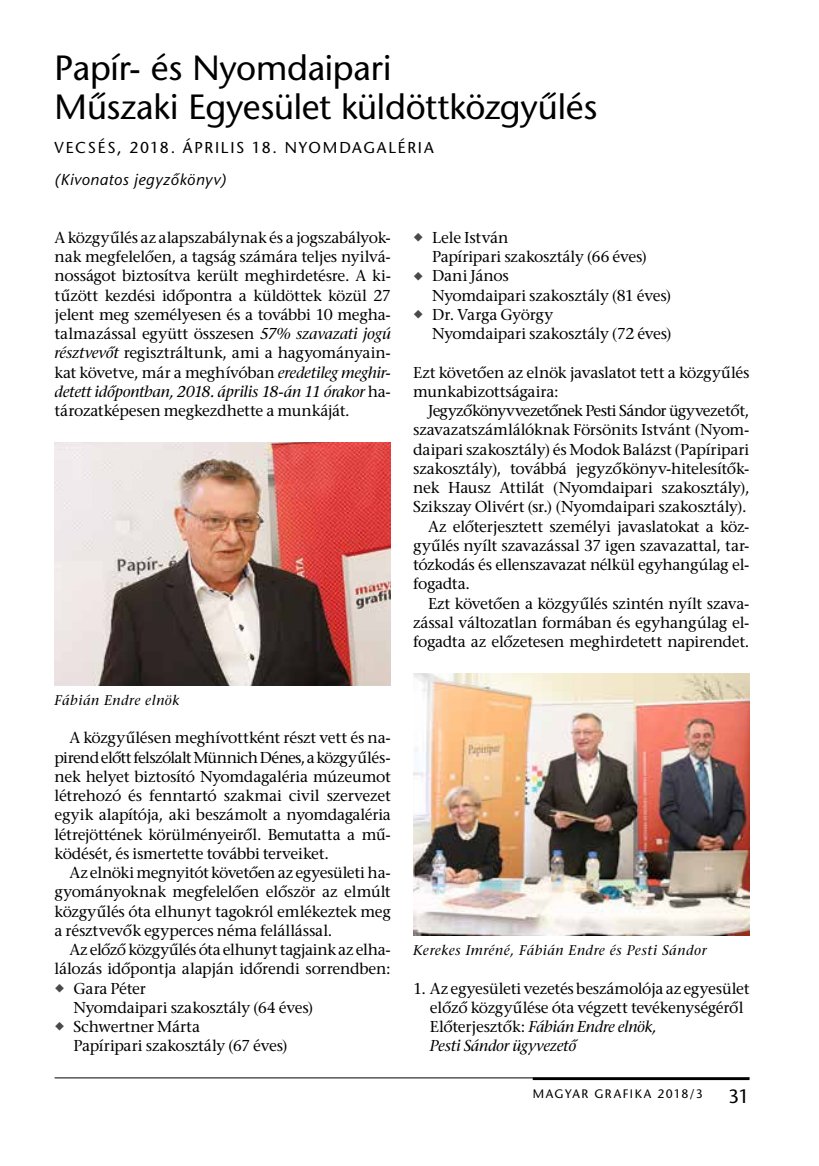
<style>
.page{position:relative;width:819px;height:1166px;background:#fff}
.page>*{position:absolute;margin:0;border:0;box-sizing:border-box;transform-origin:0 0}
.t1{font:35px/38.5px "ITC Stone Sans";letter-spacing:-.005em;color:#000}
.t2{font:19.25px "ITC Stone Sans";color:#000}
.t3{font:15.75px/19.2px "ITC Stone Serif";letter-spacing:-.015em;color:#000}
.t4{font:italic 15.75px/19.2px "ITC Stone Serif";letter-spacing:-.015em;color:#000}
.t5{font:15.75px "ITC Stone Serif";letter-spacing:-.04em;color:#000}
.t6{font:15.75px "ITC Stone Sans";letter-spacing:.115em;color:#000}
.t7{font:italic 15.75px "ITC Stone Sans";letter-spacing:.03em;color:#000}
.t8{font:italic 14px "ITC Stone Serif";letter-spacing:.04em;color:#000}
.t9{font:12.25px "ITC Stone Sans";letter-spacing:.12em;color:#000}
.s1{font-style:italic}
.s2{color:#494948}
.s3{font-style:normal;color:#fff}
.s4{font-style:normal}
</style>
<div class="page">
<hr style="left:55px;top:1077px;width:694px;height:1px;background:#000">
<hr style="left:532px;top:1077px;width:217px;height:3px;background:#000">
<img style="left:55px;top:442px;width:336px;height:243px">
<img style="left:413px;top:673px;width:336px;height:263px">
<h1 class="t1" style="left:55px;top:54px;width:544px">Papír- és Nyomdaipari<br>Műszaki Egyesület küldöttközgyűlés</h1>
<p class="t6" style="left:55px;top:140px;width:380px">VECSÉS, 2018. ÁPRILIS 18. NYOMDAGALÉRIA</p>
<p class="t7" style="left:55px;top:171px;width:173px">(Kivonatos jegyzőkönyv)</p>
<p class="t3" style="left:55px;top:230px;width:338px;text-align:justify">A közgyűlés az alapszabálynak és a jogszabályok&shy;nak megfelelően, a tagság számára teljes nyilvá&shy;nosságot biztosítva került meghirdetésre. A ki&shy;tűzött kezdési időpontra a küldöttek közül 27 jelent meg személyesen és a további 10 megha&shy;talmazással együtt összesen <span class="s1">57% szavazati jogú résztvevőt</span> regisztráltunk, ami a hagyományain&shy;kat követve, már a meghívóban <span class="s1">eredetileg meghir&shy;detett időpontban, 2018. április 18-án 11 órakor</span> ha&shy;tározatképesen megkezdhette a munkáját.</p>
<p class="t8" style="left:55px;top:692px;width:126px">Fábián Endre elnök</p>
<p class="t3" style="left:55px;top:730px;width:338px;text-align:justify;text-indent:15px">A közgyűlésen meghívottként részt vett és na&shy;pirend előtt felszólalt Münnich Dénes, a közgyűlés&shy;nek helyet biztosító Nyomdagaléria múzeumot létrehozó és fenntartó szakmai civil szervezet egyik alapítója, aki beszámolt a nyomdagaléria létrejöttének körülményeiről. Bemutatta a mű&shy;ködését, és ismertette további terveiket.</p>
<p class="t3" style="left:55px;top:865px;width:338px;text-align:justify;text-indent:15px">Az elnöki megnyitót követően az egyesületi ha&shy;gyományoknak megfelelően először az elmúlt közgyűlés óta elhunyt tagokról emlékeztek meg a résztvevők egyperces néma felállással.</p>
<p class="t3" style="left:55px;top:942px;width:338px;text-align:right">Az előző közgyűlés óta elhunyt tagjaink az elha&shy;lálozás időpontja alapján időrendi sorrendben:</p>
<p class="t3" style="left:73px;top:981px;width:241px;text-indent:-19px"><span class="s2">◆</span> Gara Péter<br>Nyomdaipari szakosztály (64 éves)</p>
<p class="t3" style="left:73px;top:1019px;width:216px;text-indent:-19px"><span class="s2">◆</span> Schwertner Márta<br>Papíripari szakosztály (67 éves)</p>
<p class="t3" style="left:432px;top:230px;width:216px;text-indent:-19px"><span class="s2">◆</span> Lele István<br>Papíripari szakosztály (66 éves)</p>
<p class="t3" style="left:432px;top:268px;width:241px;text-indent:-19px"><span class="s2">◆</span> Dani János<br>Nyomdaipari szakosztály (81 éves)</p>
<p class="t3" style="left:432px;top:307px;width:241px;text-indent:-19px"><span class="s2">◆</span> Dr. Varga György<br>Nyomdaipari szakosztály (72 éves)</p>
<p class="t3" style="left:413px;top:365px;width:338px">Ezt követően az elnök javaslatot tett a közgyűlés munkabizottságaira:</p>
<p class="t5" style="left:428px;top:402px;width:323px">Jegyzőkönyvvezetőnek Pesti Sándor ügyvezetőt,</p>
<p class="t3" style="left:413px;top:422px;width:338px">szavazatszámlálóknak Försönits Istvánt (Nyom-</p>
<p class="t3" style="left:413px;top:442px;width:338px">daipari szakosztály) és Modok Balázst (Papíripari</p>
<p class="t3" style="left:413px;top:461px;width:338px">szakosztály), továbbá jegyzőkönyv-hitelesítők-</p>
<p class="t3" style="left:413px;top:480px;width:338px">nek Hausz Attilát (Nyomdaipari szakosztály),</p>
<p class="t3" style="left:413px;top:499px;width:335px">Szikszay Olivért (sr.) (Nyomdaipari szakosztály).</p>
<p class="t3" style="left:428px;top:519px;width:323px">Az előterjesztett személyi javaslatokat a köz-</p>
<p class="t3" style="left:413px;top:538px;width:338px">gyűlés nyílt szavazással 37 igen szavazattal, tar-</p>
<p class="t3" style="left:413px;top:557px;width:338px">tózkodás és ellenszavazat nélkül egyhangúlag el-</p>
<p class="t3" style="left:413px;top:576px;width:58px">fogadta.</p>
<p class="t3" style="left:428px;top:595px;width:323px">Ezt követően a közgyűlés szintén nyílt szava-</p>
<p class="t3" style="left:413px;top:615px;width:338px">zással változatlan formában és egyhangúlag el-</p>
<p class="t3" style="left:413px;top:634px;width:338px">fogadta az előzetesen meghirdetett napirendet.</p>
<p class="t8" style="left:413px;top:943px;width:295px">Kerekes Imréné, Fábián Endre és Pesti Sándor</p>
<p class="t3" style="left:430px;top:980px;width:321px;text-indent:-17px">1. Az egyesületi vezetés beszámolója az egyesület előző közgyűlése óta végzett tevékenységéről</p>
<p class="t4" style="left:430px;top:1019px;width:228px;text-indent:-17px"><span class="s3">1.</span> <span class="s4">Előterjesztők:</span> Fábián Endre elnök,<br>Pesti Sándor ügyvezető</p>
<p class="t9" style="left:532px;top:1087px;width:171px">MAGYAR GRAFIKA 2018/3</p>
<p class="t2" style="left:728px;top:1085px;width:23px">31</p>
</div>
